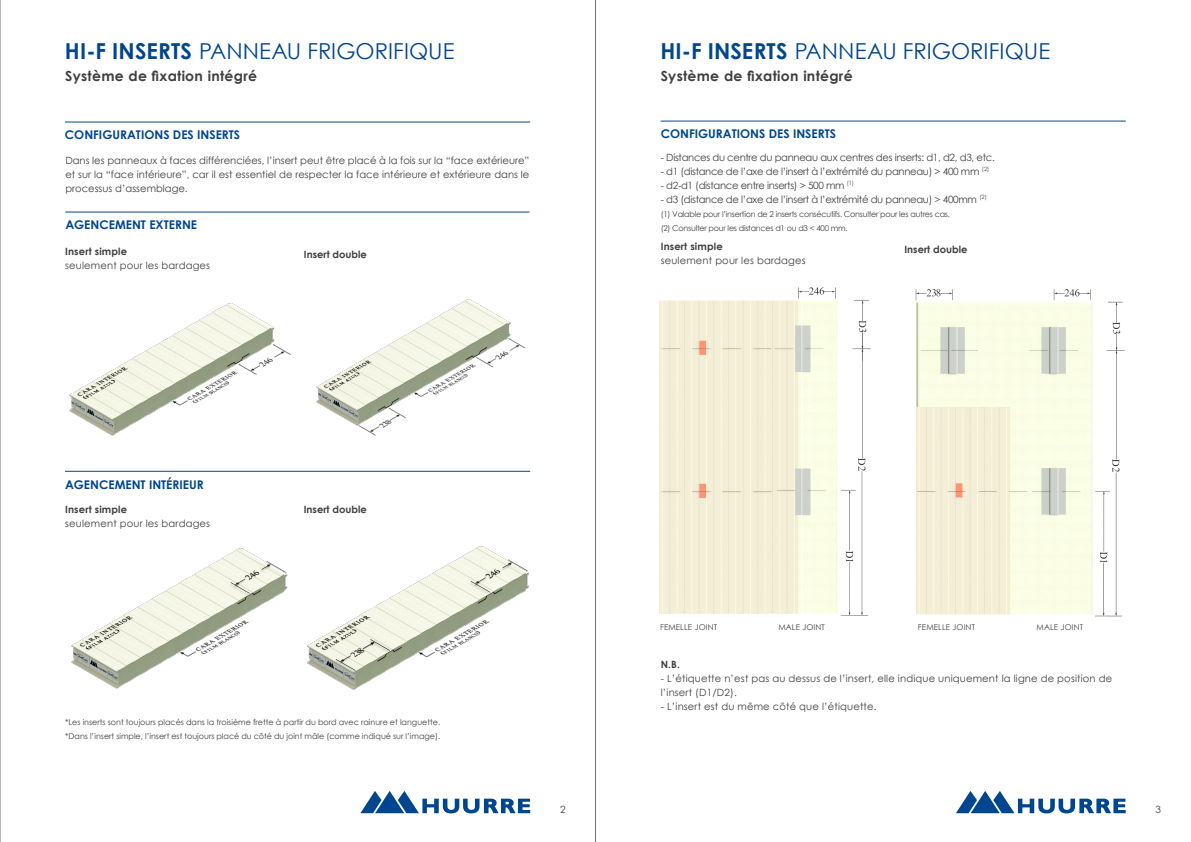
<style>
.page{position:relative;width:1191px;height:842px;background:#fff}
.page>*{position:absolute;margin:0;border:0;box-sizing:border-box;transform-origin:0 0}
.t1{font:22px "Century Gothic";color:#00468e}
.t2{font:700 14px "Century Gothic";letter-spacing:.02em;color:#433f40}
.t3{font:700 12px "Century Gothic";color:#00468e}
.t4{font:10px/14px "Century Gothic";color:#433f40;text-align:justify}
.t5{font:10px "Century Gothic";letter-spacing:-.03em;color:#433f40}
.t6{font:700 10px "Century Gothic";letter-spacing:.01em;color:#433f40}
.t7{font:8px/14px "Century Gothic";color:#433f40}
.t8{font:8px/14px "Century Gothic";letter-spacing:-.03em;color:#433f40}
.s1{font-weight:700}
</style>
<div class="page">
<svg style="left:360px;top:791px;width:170px;height:22px"></svg>
<svg style="left:956px;top:791px;width:169px;height:22px"></svg>
<hr style="left:0;top:0;width:1px;height:842px;background:#727277">
<hr style="left:65px;top:122px;width:465px;height:1px;background:#00468e">
<hr style="left:65px;top:212px;width:464px;height:1px;background:#00468e">
<img style="left:316px;top:299px;width:210px;height:137px">
<hr style="left:65px;top:471px;width:465px;height:1px;background:#00468e">
<img style="left:71px;top:548px;width:217px;height:141px">
<img style="left:307px;top:546px;width:222px;height:144px">
<img style="left:69px;top:303px;width:222px;height:133px">
<hr style="left:660px;top:121px;width:465px;height:1px;background:#00468e">
<hr style="left:595px;top:0;width:1px;height:842px;background:#727277">
<img style="left:659px;top:287px;width:212px;height:329px">
<img style="left:915px;top:289px;width:210px;height:328px">
<h1 class="t1" style="left:65px;top:36px;width:391px"><span class="s1">HI-F INSERTS</span> PANNEAU FRIGORIFIQUE</h1>
<h1 class="t1" style="left:660px;top:36px;width:391px"><span class="s1">HI-F INSERTS</span> PANNEAU FRIGORIFIQUE</h1>
<h2 class="t2" style="left:65px;top:65px;width:193px">Système de fixation intégré</h2>
<h2 class="t2" style="left:660px;top:65px;width:193px">Système de fixation intégré</h2>
<p class="t3" style="left:65px;top:126px;width:177px">CONFIGURATIONS DES INSERTS</p>
<p class="t4" style="left:65px;top:153px;width:465px">Dans les panneaux à faces différenciées, l’insert peut être placé à la fois sur la “face extérieure” et sur la “face intérieure”, car il est essentiel de respecter la face intérieure et extérieure dans le processus d’assemblage.</p>
<p class="t3" style="left:65px;top:216px;width:133px">AGENCEMENT EXTERNE</p>
<p class="t3" style="left:660px;top:125px;width:177px">CONFIGURATIONS DES INSERTS</p>
<p class="t5" style="left:660px;top:150px;width:335px">- Distances du centre du panneau aux centres des inserts: d1, d2, d3, etc.</p>
<p class="t5" style="left:660px;top:164px;width:330px">- d1 (distance de l’axe de l’insert à l’extrémité du panneau) &gt; 400 mm <sup>(2)</sup></p>
<p class="t5" style="left:660px;top:178px;width:195px">- d2-d1 (distance entre inserts) &gt; 500 mm <sup>(1)</sup></p>
<p class="t5" style="left:660px;top:192px;width:328px">- d3 (distance de l’axe de l’insert à l’extrémité du panneau) &gt; 400mm <sup>(2)</sup></p>
<p class="t8" style="left:660px;top:207px;width:291px">(1) Valable pour l’insertion de 2 inserts consécutifs. Consulter pour les autres cas. (2) Consulter pour les distances d1 ou d3 &lt; 400 mm.</p>
<p class="t6" style="left:65px;top:243px;width:63px">Insert simple</p>
<p class="t4" style="left:65px;top:258px;width:146px">seulement pour les bardages</p>
<p class="t6" style="left:304px;top:247px;width:64px">Insert double</p>
<p class="t6" style="left:660px;top:239px;width:63px">Insert simple</p>
<p class="t4" style="left:660px;top:253px;width:146px">seulement pour les bardages</p>
<p class="t6" style="left:904px;top:241px;width:64px">Insert double</p>
<p class="t3" style="left:65px;top:475px;width:140px">AGENCEMENT INTÉRIEUR</p>
<p class="t6" style="left:65px;top:501px;width:63px">Insert simple</p>
<p class="t4" style="left:65px;top:516px;width:146px">seulement pour les bardages</p>
<p class="t6" style="left:304px;top:501px;width:64px">Insert double</p>
<p class="t7" style="left:65px;top:715px;width:376px">*Les inserts sont toujours placés dans la troisième frette à partir du bord avec rainure et languette. *Dans l’insert simple, l’insert est toujours placé du côté du joint mâle (comme indiqué sur l’image).</p>
<p class="t7" style="left:660px;top:620px;width:59px">FEMELLE JOINT</p>
<p class="t7" style="left:778px;top:620px;width:48px">MALE JOINT</p>
<p class="t7" style="left:918px;top:620px;width:59px">FEMELLE JOINT</p>
<p class="t7" style="left:1036px;top:620px;width:48px">MALE JOINT</p>
<p class="t6" style="left:660px;top:657px;width:21px">N.B.</p>
<p class="t4" style="left:660px;top:672px;width:453px">- L’étiquette n’est pas au dessus de l’insert, elle indique uniquement la ligne de position de l’insert (D1/D2).</p>
<p class="t4" style="left:660px;top:700px;width:217px">- L’insert est du même côté que l’étiquette.</p>
<p class="t4" style="left:560px;top:802px;width:7px">2</p>
<p class="t4" style="left:1155px;top:802px;width:7px">3</p>
</div>
